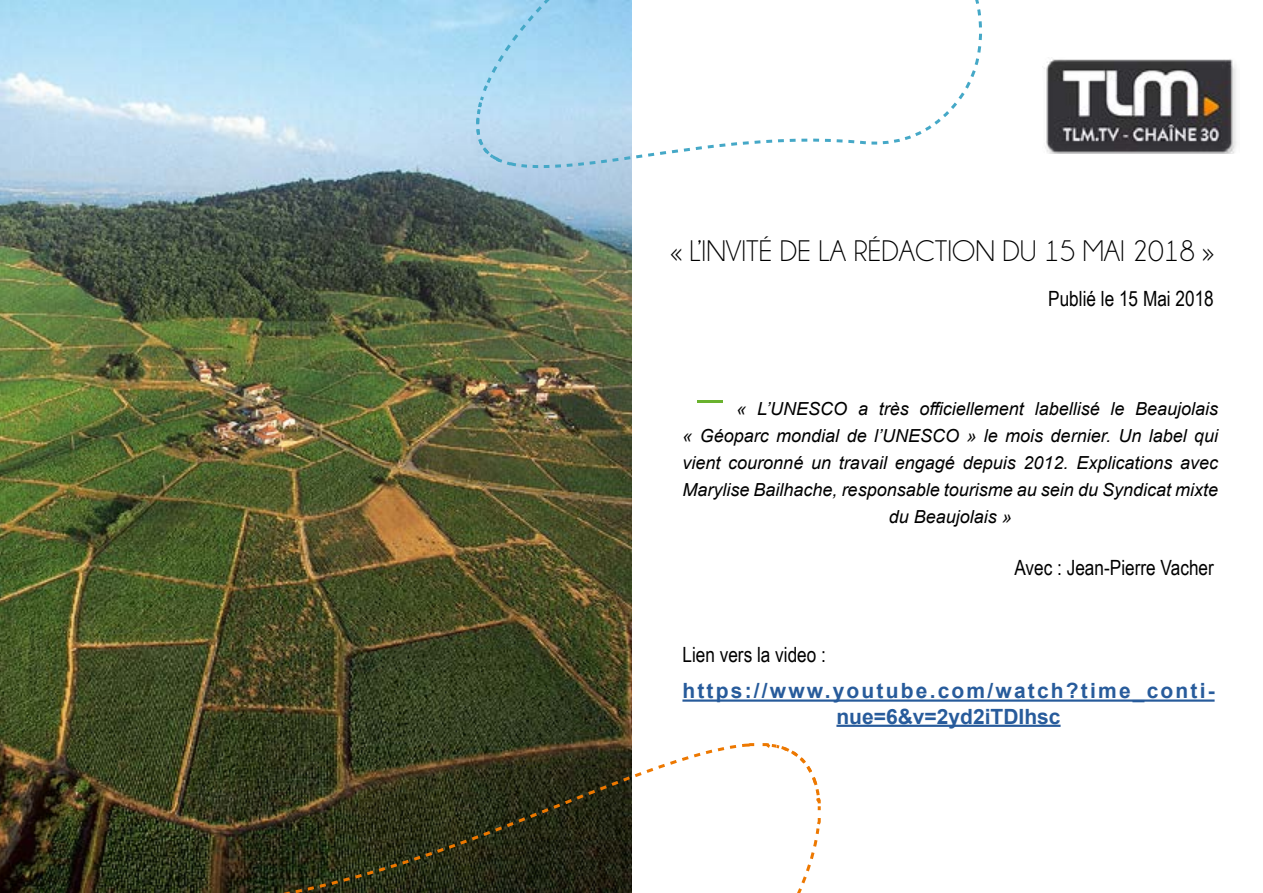
<style>
.page{position:relative;width:1263px;height:893px;background:#fff}
.page>*{position:absolute;margin:0;border:0;box-sizing:border-box;transform-origin:0 0}
.t1{font:30px "Champagne&Limousines";color:#000}
.t2{font:700 21px/25.2px "Arial";letter-spacing:.105em;color:#275b9b;text-align:center}
.t3{font:21px "Arial Narrow";color:#000}
.t4{font:italic 18px "Arial";color:#000}
</style>
<div class="page">
<img style="left:0;top:0;width:631px;height:893px">
<svg style="left:475px;top:0;width:507px;height:170px"></svg>
<svg style="left:475px;top:99px;width:27px;height:66px;background:#b1d5ed"></svg>
<svg style="left:146px;top:742px;width:675px;height:151px"></svg>
<svg style="left:763px;top:742px;width:58px;height:64px"></svg>
<hr style="left:697px;top:401px;width:26px;height:2px;background:#6ab22e">
<img style="left:1042px;top:59px;width:195px;height:94px">
<hr style="left:682px;top:699px;width:532px;height:3px;background:#275b9b">
<hr style="left:836px;top:725px;width:224px;height:2px;background:#275b9b">
<h1 class="t1" style="left:670px;top:236px;width:546px">« L’INVITÉ DE LA RÉDACTION DU 15 MAI 2018 »</h1>
<p class="t3" style="left:1048px;top:283px;width:167px">Publié le 15 Mai 2018</p>
<p class="t4" style="left:736px;top:397px;width:483px">« L’UNESCO a très officiellement labellisé le Beaujolais</p>
<p class="t4" style="left:682px;top:424px;width:537px">« Géoparc mondial de l’UNESCO » le mois dernier. Un label qui</p>
<p class="t4" style="left:682px;top:451px;width:537px">vient couronné un travail engagé depuis 2012. Explications avec</p>
<p class="t4" style="left:682px;top:478px;width:537px">Marylise Bailhache, responsable tourisme au sein du Syndicat mixte</p>
<p class="t4" style="left:889px;top:505px;width:125px">du Beaujolais »</p>
<p class="t3" style="left:1014px;top:552px;width:201px">Avec : Jean-Pierre Vacher</p>
<p class="t3" style="left:682px;top:639px;width:145px">Lien vers la video :</p>
<p class="t2" style="left:682px;top:679px;width:534px">https://www.youtube.com/watch?time_conti&shy;nue=6&amp;v=2yd2iTDIhsc</p>
</div>
